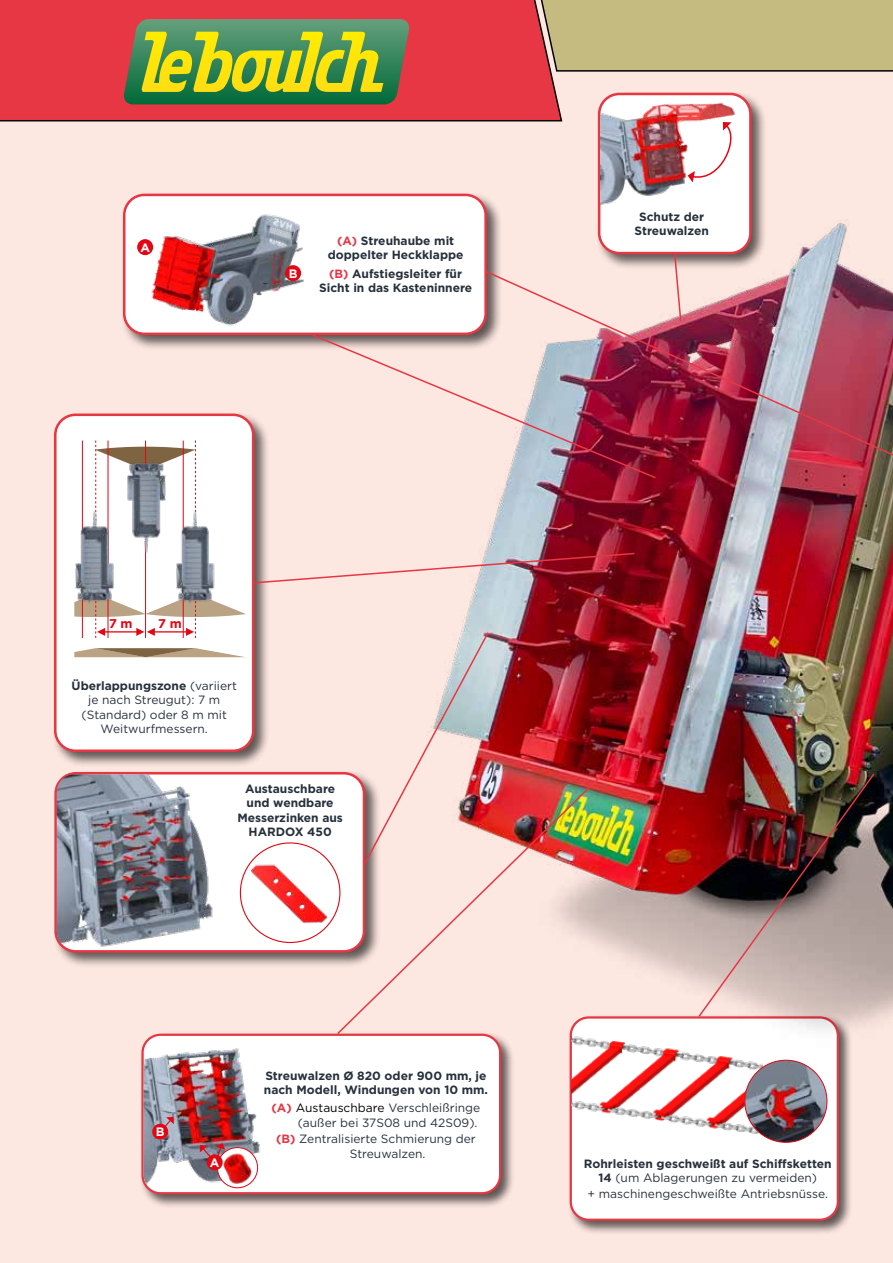
<style>
.page{position:relative;width:893px;height:1263px;background:#fde7e1}
.page>*{position:absolute;margin:0;border:0;box-sizing:border-box;transform-origin:0 0}
.t1{font:700 12.6px "Gotham";color:#e30613}
.t2{font:700 12.15px "Gotham";color:#fff}
.t3{font:700 12px/14.4px "Gotham";color:#27313c;text-align:center}
.t4{font:12px/14.4px "Gotham";color:#27313c;text-align:right}
.s1{color:#e63747}
.s2{font-weight:700}
.s3{font-weight:700;color:#e63745}
.s4{color:#000}
.s5{font-weight:400}
</style>
<div class="page">
<div style="left:563px;top:0;width:330px;height:72px;background:#c5bb80"></div>
<svg style="left:0;top:0;width:563px;height:122px"></svg>
<svg style="left:123px;top:19px;width:287px;height:85px"></svg>
<div style="left:568px;top:1014px;width:285px;height:221px;background:#000;opacity:.63"></div>
<div style="left:571px;top:1017px;width:267px;height:203px;background:#fff;border-radius:18px"></div>
<div style="left:570px;top:1016px;width:269px;height:205px;border:2px solid #e73743;border-radius:18px"></div>
<img style="left:461px;top:219px;width:432px;height:871px">
<img style="left:572px;top:1028px;width:190px;height:105px">
<img style="left:745px;top:1060px;width:82px;height:82px;border-radius:41px">
<div style="left:744px;top:1060px;width:83px;height:83px;border:1px solid #e30613;border-radius:50%"></div>
<img style="left:697px;top:772px;width:179px;height:246px">
<div style="left:139px;top:1031px;width:377px;height:177px;background:#000;opacity:.63"></div>
<div style="left:143px;top:1035px;width:357px;height:158px;background:#fff;border-radius:18px"></div>
<div style="left:141px;top:1034px;width:360px;height:160px;border:2px solid #e73743;border-radius:18px"></div>
<img style="left:144px;top:1031px;width:153px;height:161px">
<svg style="left:217px;top:1147px;width:41px;height:41px"></svg>
<img style="left:217px;top:1148px;width:41px;height:37px">
<div style="left:217px;top:1147px;width:41px;height:41px;border:1px solid #e30613;border-radius:50%"></div>
<svg style="left:159px;top:1117px;width:15px;height:16px"></svg>
<svg style="left:200px;top:1143px;width:25px;height:22px"></svg>
<div style="left:207px;top:1154px;width:16px;height:16px;background:#e30613;border-radius:50%"></div>
<div style="left:152px;top:1124px;width:16px;height:16px;background:#e30613;border-radius:50%"></div>
<img style="left:335px;top:762px;width:281px;height:274px">
<div style="left:52px;top:770px;width:329px;height:198px;background:#000;opacity:.63"></div>
<div style="left:56px;top:773px;width:308px;height:178px;background:#fff;border-radius:20px"></div>
<div style="left:54px;top:772px;width:311px;height:181px;border:3px solid #e73743;border-radius:20px"></div>
<img style="left:57px;top:774px;width:172px;height:177px">
<img style="left:240px;top:846px;width:100px;height:93px">
<svg style="left:363px;top:631px;width:127px;height:234px"></svg>
<div style="left:52px;top:411px;width:219px;height:357px;background:#000;opacity:.63"></div>
<div style="left:55px;top:415px;width:198px;height:336px;background:#fff;border-radius:20px"></div>
<div style="left:54px;top:413px;width:200px;height:339px;border:3px solid #e73743;border-radius:20px"></div>
<svg style="left:74px;top:648px;width:170px;height:9px"></svg>
<svg style="left:74px;top:441px;width:172px;height:197px"></svg>
<img style="left:74px;top:510px;width:52px;height:99px">
<img style="left:169px;top:510px;width:57px;height:99px">
<img style="left:116px;top:455px;width:56px;height:98px">
<svg style="left:253px;top:552px;width:231px;height:32px"></svg>
<div style="left:121px;top:191px;width:382px;height:160px;background:#000;opacity:.63"></div>
<div style="left:124px;top:195px;width:362px;height:139px;background:#fff;border-radius:20px"></div>
<div style="left:123px;top:194px;width:364px;height:141px;border:3px solid #e73743;border-radius:20px"></div>
<img style="left:132px;top:191px;width:172px;height:144px">
<div style="left:137px;top:239px;width:16px;height:16px;background:#e30613;border-radius:50%"></div>
<div style="left:285px;top:265px;width:16px;height:16px;background:#e30613;border-radius:50%"></div>
<svg style="left:311px;top:333px;width:173px;height:147px"></svg>
<div style="left:596px;top:91px;width:171px;height:179px;background:#000;opacity:.63"></div>
<div style="left:599px;top:94px;width:151px;height:159px;background:#fff;border-radius:20px"></div>
<div style="left:598px;top:93px;width:154px;height:161px;border:3px solid #e73743;border-radius:20px"></div>
<img style="left:600px;top:91px;width:141px;height:121px">
<svg style="left:688px;top:122px;width:51px;height:60px"></svg>
<svg style="left:673px;top:253px;width:9px;height:16px"></svg>
<img style="left:484px;top:269px;width:409px;height:379px">
<p class="t2" style="left:140px;top:240px;width:11px">A</p>
<p class="t2" style="left:289px;top:266px;width:10px">B</p>
<p class="t3" style="left:328px;top:233px;width:137px"><span class="s1">(A)</span> Streuhaube mit doppelter Heckklappe</p>
<p class="t3" style="left:319px;top:266px;width:155px"><span class="s1">(B)</span> Aufstiegsleiter für<br>Sicht in das Kasteninnere</p>
<p class="t3" style="left:634px;top:209px;width:76px">Schutz der<br>Streuwalzen</p>
<p class="t1" style="left:109px;top:616px;width:25px">7 m</p>
<p class="t1" style="left:158px;top:616px;width:25px">7 m</p>
<p class="t4" style="left:72px;top:678px;width:167px;text-align:center"><span class="s2">Überlappungszone</span> (variiert je nach Streugut): 7 m (Standard) oder 8 m mit<br>Weitwurfmessern.</p>
<p class="t3" style="left:237px;top:781px;width:107px">Austauschbare und wendbare<br>Messerzinken aus<br>HARDOX 450</p>
<p class="t2" style="left:156px;top:1125px;width:10px">B</p>
<p class="t2" style="left:210px;top:1155px;width:11px">A</p>
<p class="t3" style="left:264px;top:1068px;width:226px;text-align:left">Streuwalzen Ø 820 oder 900 mm, je nach Modell, Windungen von 10 mm.</p>
<p class="t4" style="left:272px;top:1100px;width:210px;line-height:15px"><span class="s3">(A)</span> <span class="s4">Austauschbare</span> Verschleißringe (außer bei 37S08 und 42S09).</p>
<p class="t4" style="left:350px;top:1131px;width:127px;text-align:left;text-indent:-74px"><span class="s3">(B)</span> Zentralisierte Schmierung der<br>Streuwalzen.</p>
<p class="t3" style="left:584px;top:1156px;width:249px">Rohrleisten geschweißt auf Schiffsketten<br>14 <span class="s5">(um Ablagerungen zu vermeiden)</span></p>
<p class="t4" style="left:587px;top:1187px;width:242px">+ maschinengeschweißte Antriebsnüsse.</p>
</div>
